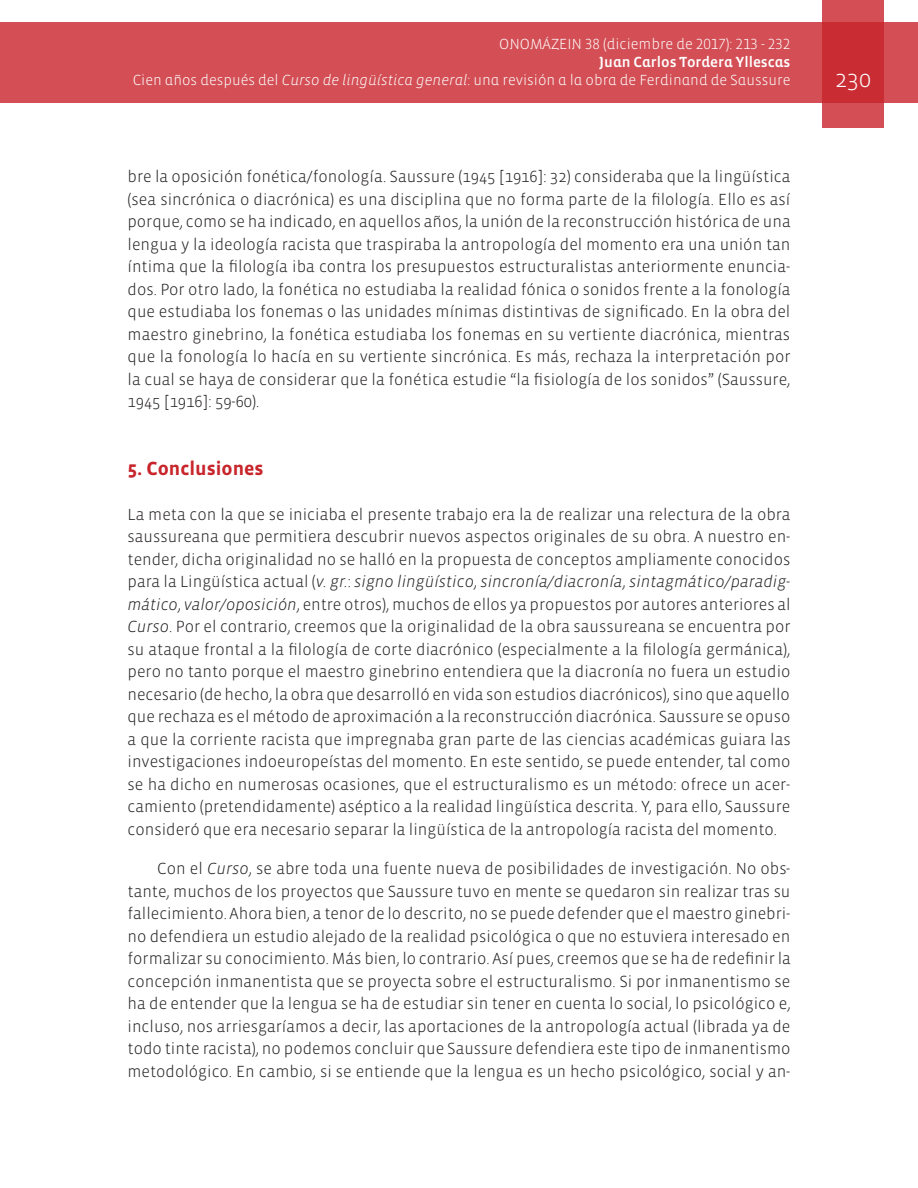
<style>
.page{position:relative;width:918px;height:1188px;background:#fff}
.page>*{position:absolute;margin:0;border:0;box-sizing:border-box;transform-origin:0 0}
.t1{font:300 24px "Vista Sans";color:#fff}
.Títulos{font:700 19.5px "Vista Sans";color:#c8242b}
.Textos{font:300 16.5px/22.5px "Vista Sans";color:#231f20;text-align:justify}
.Texto_primero{font:300 16.5px/22.5px "Vista Sans";color:#231f20;text-align:justify}
.t2{font:300 15px "Vista Sans Alt";color:#fff}
.t3{font:15px "Vista Sans Alt Med";color:#fff}
.s1{font-family:"Vista Sans Alt Light Ita";font-weight:400}
.s2{font-style:italic}
</style>
<div class="page">
<div style="left:0;top:23px;width:918px;height:80px;background:#d34f55"></div>
<svg style="left:822px;top:0;width:62px;height:128px;background:#cd383f"></svg>
<p class="t2" style="left:499px;top:37px;width:293px">ONOMÁZEIN 38 (diciembre de 2017): 213 - 232</p>
<p class="t3" style="left:599px;top:55px;width:193px">Juan Carlos Tordera Yllescas</p>
<p class="t2" style="left:133px;top:73px;width:659px">Cien años después del <span class="s1">Curso de lingüística general</span>: una revisión a la obra de Ferdinand de Saussure</p>
<h1 class="t1" style="left:835px;top:66px;width:37px">230</h1>
<p class="Textos" style="left:128px;top:166px;width:665px">bre la oposición fonética/fonología. Saussure (1945 [1916]: 32) consideraba que la lingüística (sea sincrónica o diacrónica) es una disciplina que no forma parte de la filología. Ello es así porque, como se ha indicado, en aquellos años, la unión de la reconstrucción histórica de una lengua y la ideología racista que traspiraba la antropología del momento era una unión tan íntima que la filología iba contra los presupuestos estructuralistas anteriormente enuncia&shy;dos. Por otro lado, la fonética no estudiaba la realidad fónica o sonidos frente a la fonología que estudiaba los fonemas o las unidades mínimas distintivas de significado. En la obra del maestro ginebrino, la fonética estudiaba los fonemas en su vertiente diacrónica, mientras que la fonología lo hacía en su vertiente sincrónica. Es más, rechaza la interpretación por la cual se haya de considerar que la fonética estudie “la fisiología de los sonidos” (Saussure, 1945 [1916]: 59-60).</p>
<p class="Títulos" style="left:128px;top:458px;width:138px">5. Conclusiones</p>
<p class="Texto_primero" style="left:128px;top:503px;width:665px">La meta con la que se iniciaba el presente trabajo era la de realizar una relectura de la obra saussureana que permitiera descubrir nuevos aspectos originales de su obra. A nuestro en&shy;tender, dicha originalidad no se halló en la propuesta de conceptos ampliamente conocidos para la Lingüística actual (<span class="s2">v. gr.</span>: <span class="s2">signo lingüístico</span>, <span class="s2">sincronía/diacronía</span>, <span class="s2">sintagmático/paradig&shy;mático</span>, <span class="s2">valor/oposición</span>, entre otros), muchos de ellos ya propuestos por autores anteriores al <span class="s2">Curso</span>. Por el contrario, creemos que la originalidad de la obra saussureana se encuentra por su ataque frontal a la filología de corte diacrónico (especialmente a la filología germánica), pero no tanto porque el maestro ginebrino entendiera que la diacronía no fuera un estudio necesario (de hecho, la obra que desarrolló en vida son estudios diacrónicos), sino que aquello que rechaza es el método de aproximación a la reconstrucción diacrónica. Saussure se opuso a que la corriente racista que impregnaba gran parte de las ciencias académicas guiara las investigaciones indoeuropeístas del momento. En este sentido, se puede entender, tal como se ha dicho en numerosas ocasiones, que el estructuralismo es un método: ofrece un acer&shy;camiento (pretendidamente) aséptico a la realidad lingüística descrita. Y, para ello, Saussure consideró que era necesario separar la lingüística de la antropología racista del momento.</p>
<p class="Textos" style="left:128px;top:858px;width:665px;text-indent:30px">Con el <span class="s2">Curso</span>, se abre toda una fuente nueva de posibilidades de investigación. No obs&shy;tante, muchos de los proyectos que Saussure tuvo en mente se quedaron sin realizar tras su fallecimiento. Ahora bien, a tenor de lo descrito, no se puede defender que el maestro ginebri&shy;no defendiera un estudio alejado de la realidad psicológica o que no estuviera interesado en formalizar su conocimiento. Más bien, lo contrario. Así pues, creemos que se ha de redefinir la concepción inmanentista que se proyecta sobre el estructuralismo. Si por inmanentismo se ha de entender que la lengua se ha de estudiar sin tener en cuenta lo social, lo psicológico e, incluso, nos arriesgaríamos a decir, las aportaciones de la antropología actual (librada ya de todo tinte racista), no podemos concluir que Saussure defendiera este tipo de inmanentismo metodológico. En cambio, si se entiende que la lengua es un hecho psicológico, social y an-</p>
</div>
